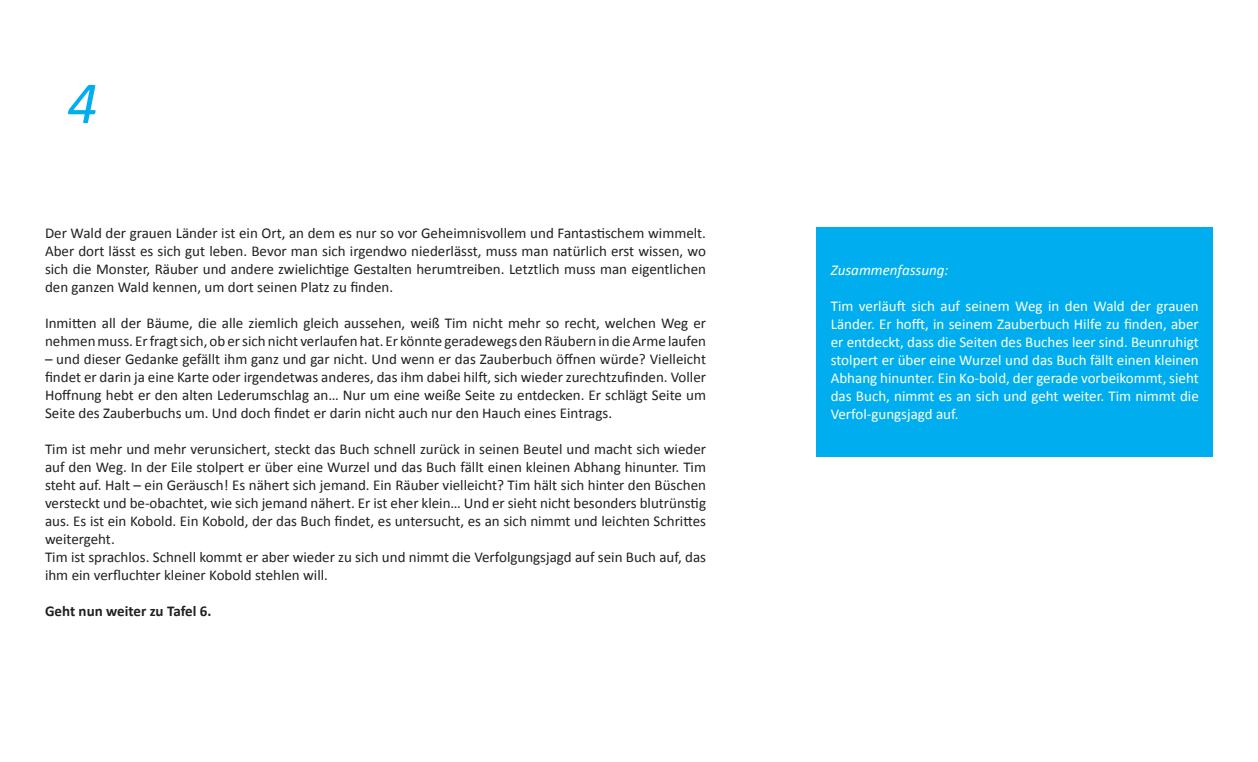
<style>
.page{position:relative;width:1258px;height:762px;background:#fff}
.page>*{position:absolute;margin:0;border:0;box-sizing:border-box;transform-origin:0 0}
.t1{font:italic 60px "Calibri";color:#00aeef}
.t2{font:15px/18px "Calibri";color:#231f20;text-align:justify}
.t3{font:15px/18px "Calibri";color:#fff;text-align:justify}
.t4{font:700 15px "Calibri";color:#231f20}
.t5{font:italic 15px "Calibri";color:#fff}
</style>
<div class="page">
<div style="left:816px;top:227px;width:397px;height:229px;background:#00aeef"></div>
<h1 class="t1" style="left:67px;top:62px;width:32px">4</h1>
<p class="t2" style="left:45px;top:224px;width:663px">Der Wald der grauen Länder ist ein Ort, an dem es nur so vor Geheimnisvollem und Fantastischem wimmelt.<br>Aber dort lässt es sich gut leben. Bevor man sich irgendwo niederlässt, muss man natürlich erst wissen, wo sich die Monster, Räuber und andere zwielichtige Gestalten herumtreiben. Letztlich muss man eigentlichen den ganzen Wald kennen, um dort seinen Platz zu finden.</p>
<p class="t2" style="left:45px;top:314px;width:663px">Inmitten all der Bäume, die alle ziemlich gleich aussehen, weiß Tim nicht mehr so recht, welchen Weg er nehmen muss. Er fragt sich, ob er sich nicht verlaufen hat. Er könnte geradewegs den Räubern in die Arme laufen</p>
<p class="t2" style="left:45px;top:350px;width:663px">– und dieser Gedanke gefällt ihm ganz und gar nicht. Und wenn er das Zauberbuch öffnen würde? Vielleicht findet er darin ja eine Karte oder irgendetwas anderes, das ihm dabei hilft, sich wieder zurechtzufinden. Voller Hoffnung hebt er den alten Lederumschlag an… Nur um eine weiße Seite zu entdecken. Er schlägt Seite um Seite des Zauberbuchs um. Und doch findet er darin nicht auch nur den Hauch eines Eintrags.</p>
<p class="t2" style="left:45px;top:440px;width:663px;text-align:left">Tim ist mehr und mehr verunsichert, steckt das Buch schnell zurück in seinen Beutel und macht sich wieder auf den Weg. In der Eile stolpert er über eine Wurzel und das Buch fällt einen kleinen Abhang hinunter. Tim steht auf. Halt – ein Geräusch! Es nähert sich jemand. Ein Räuber vielleicht? Tim hält sich hinter den Büschen versteckt und be-obachtet, wie sich jemand nähert. Er ist eher klein… Und er sieht nicht besonders blutrünstig aus. Es ist ein Kobold. Ein Kobold, der das Buch findet, es untersucht, es an sich nimmt und leichten Schrittes weitergeht.<br>Tim ist sprachlos. Schnell kommt er aber wieder zu sich und nimmt die Verfolgungsjagd auf sein Buch auf, das ihm ein verfluchter kleiner Kobold stehlen will.</p>
<p class="t4" style="left:45px;top:601px;width:168px">Geht nun weiter zu Tafel 6.</p>
<p class="t5" style="left:831px;top:260px;width:119px">Zusammenfassung:</p>
<p class="t3" style="left:831px;top:297px;width:370px">Tim verläuft sich auf seinem Weg in den Wald der grauen Länder. Er hofft, in seinem Zauberbuch Hilfe zu finden, aber er entdeckt, dass die Seiten des Buches leer sind. Beunruhigt stolpert er über eine Wurzel und das Buch fällt einen kleinen Abhang hinunter. Ein Ko-bold, der gerade vorbeikommt, sieht das Buch, nimmt es an sich und geht weiter. Tim nimmt die Verfol-gungsjagd auf.</p>
</div>
